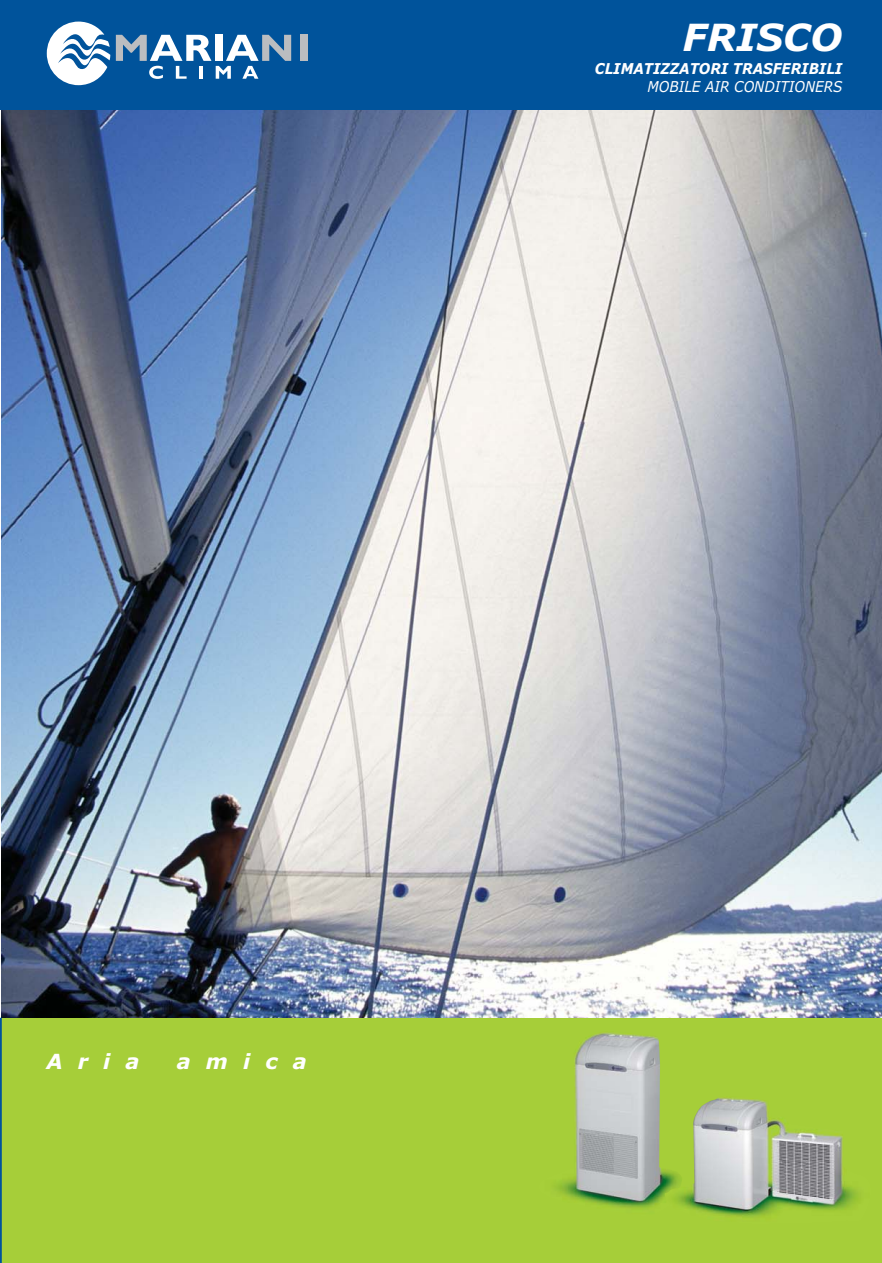
<style>
.page{position:relative;width:882px;height:1263px;background:#fff}
.page>*{position:absolute;margin:0;border:0;box-sizing:border-box;transform-origin:0 0}
.t1{font:italic 700 37.5px "Verdana";color:#fff}
.t2{font:italic 700 20.85px "Verdana";letter-spacing:.725em;color:#fff}
.t3{font:italic 700 15px "Verdana";color:#fff;scale:.9 1}
.t4{font:italic 15px "Verdana";color:#fff;scale:.9 1}
</style>
<div class="page">
<img style="left:2px;top:110px;width:880px;height:908px">
<div style="left:0;top:0;width:882px;height:110px;background:#00539b"></div>
<div style="left:2px;top:1018px;width:880px;height:245px;background:#a6ce39"></div>
<hr style="left:0;top:1018px;width:2px;height:245px;background:#00539b">
<img style="left:556px;top:1032px;width:107px;height:177px">
<img style="left:663px;top:1097px;width:195px;height:120px">
<div style="left:300px;top:35px;width:7px;height:26px;background:#bbbdc0"></div>
<svg style="left:116px;top:35px;width:175px;height:44px"></svg>
<svg style="left:47px;top:22px;width:63px;height:63px"></svg>
<h1 class="t1" style="left:682px;top:22px;width:161px">FRISCO</h1>
<p class="t3" style="left:595px;top:62px;width:276px">CLIMATIZZATORI TRASFERIBILI</p>
<p class="t4" style="left:647px;top:80px;width:218px">MOBILE AIR CONDITIONERS</p>
<h2 class="t2" style="left:46px;top:1053px;width:95px">Aria</h2>
<h2 class="t2" style="left:177px;top:1053px;width:131px">amica</h2>
</div>
